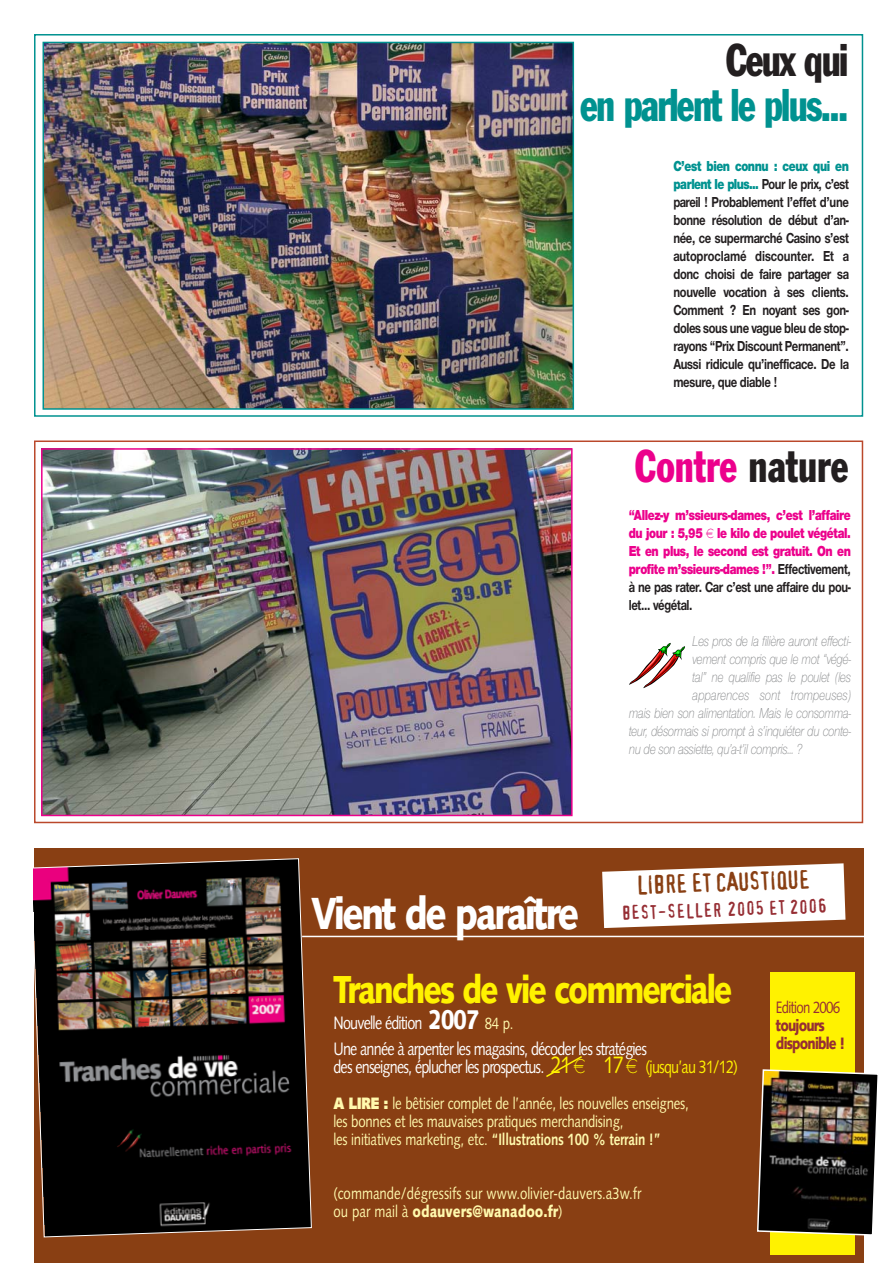
<style>
.page{position:relative;width:893px;height:1263px;background:#fff}
.page>*{position:absolute;margin:0;border:0;box-sizing:border-box;transform-origin:0 0}
.t1{font:condensed 45px/45px "Franklin Gothic";letter-spacing:-.045em;color:#009290;text-align:right;scale:.85 1}
.t2{font:900 45px "Syntax";letter-spacing:-.065em;color:#fff;scale:.8 1}
.t3{font:condensed 45px "Franklin Gothic";color:#ec008c;scale:.85 1}
.t4{font:900 39px "Syntax";letter-spacing:-.065em;color:#fff200;scale:.8 1}
.t5{font:24.9px "Confidential";color:#893f13}
.t6{font:18.6px "Confidential";color:#962e34}
.t7{font:18px/26.5px "Syntax";letter-spacing:-.055em;color:#fff;scale:.8 1}
.t8{font:16.5px/18px "Syntax";letter-spacing:-.015em;color:#fff9ad;scale:.8 1}
.t9{font:900 16.5px/18px "Syntax";letter-spacing:-.065em;color:#962e34;scale:.8 1}
.t10{font:700 15px/18px "Nimbus Sans Novus T";letter-spacing:-.03em;color:#231f20;text-align:justify;scale:.8 1}
.t11{font:italic 300 15px "Nimbus Sans Novus T";letter-spacing:-.03em;color:#808284;scale:.8 1}
.t12{font:900 15px/18px "Nimbus Sans Novus T";letter-spacing:-.03em;color:#ec008c;text-align:justify;scale:.8 1}
.t13{font:italic 300 15px "Nimbus Sans Novus T";letter-spacing:-.005em;color:#808284;scale:.8 1}
.s1{color:#231f20}
.s2{font-weight:900;color:#009290}
.s3{font-family:"Euro font";font-weight:400;font-size:12px}
.s4{font-weight:700;color:#231f20}
.s5{font-weight:900;font-size:27px}
.s6{font-size:16.5px;color:#fff9ad}
.s7{font-size:24px;color:#fff200}
.s8{font-family:"Euro font";color:#fff200}
.s9{color:#fff200}
.s10{font-weight:900}
.s11{font-weight:700}
.s12{font-weight:400}
</style>
<div class="page">
<div style="left:34px;top:848px;width:829px;height:415px;background:#893f13"></div>
<svg style="left:602px;top:863px;width:243px;height:65px;background:#eee3dd"></svg>
<hr style="left:302px;top:936px;width:570px;height:1px;background:#fff">
<div style="left:34px;top:34px;width:829px;height:383px;border:2px solid #009290"></div>
<img style="left:46px;top:45px;width:525px;height:362px">
<div style="left:43px;top:42px;width:531px;height:368px;border:2px solid #009290"></div>
<div style="left:34px;top:440px;width:829px;height:383px;border:2px solid #ba482b"></div>
<img style="left:44px;top:451px;width:526px;height:362px">
<div style="left:41px;top:448px;width:532px;height:368px;border:2px solid #ec008c"></div>
<svg style="left:629px;top:643px;width:56px;height:45px"></svg>
<img style="left:33px;top:858px;width:279px;height:379px">
<div style="left:770px;top:972px;width:85px;height:282px;background:#fff200"></div>
<img style="left:757px;top:1068px;width:121px;height:168px">
<svg style="left:546px;top:1056px;width:36px;height:21px"></svg>
<p class="t1" style="left:580px;top:41px;width:317px"><span class="s1">Ceux qui<br></span>en parlent le plus...</p>
<p class="t10" style="left:673px;top:158px;width:221px"><span class="s2">C’est bien connu : ceux qui en parlent le plus...</span> Pour le prix, c’est pareil ! Probablement l’effet d’une bonne résolution de début d’an&shy;née, ce supermarché Casino s’est autoproclamé discounter. Et a donc choisi de faire partager sa nouvelle vocation à ses clients.<br>Comment ? En noyant ses gon&shy;doles sous une vague bleu de stop&shy;rayons “Prix Discount Permanent”.<br>Aussi ridicule qu’inefficace. De la mesure, que diable !</p>
<p class="t3" style="left:635px;top:450px;width:252px">Contre <span class="s1">nature</span></p>
<p class="t12" style="left:629px;top:506px;width:279px">“Allez-y m’ssieurs-dames, c’est l’affaire du jour : 5,95 <span class="s3">E</span> le kilo de poulet végétal.<br>Et en plus, le second est gratuit. On en profite m’ssieurs-dames !”. <span class="s4">Effectivement, à ne pas rater. Car c’est une affaire du pou&shy;let... végétal.</span></p>
<p class="t11" style="left:692px;top:635px;width:200px">Les pros de la filière auront effecti-</p>
<p class="t11" style="left:692px;top:653px;width:200px">vement compris que le mot “végé-</p>
<p class="t11" style="left:692px;top:671px;width:200px">tal” ne qualifie pas le poulet (les</p>
<p class="t13" style="left:692px;top:689px;width:200px">apparences sont trompeuses)</p>
<p class="t11" style="left:629px;top:707px;width:279px">mais bien son alimentation. Mais le consomma-</p>
<p class="t11" style="left:629px;top:725px;width:279px">teur, désormais si prompt à s’inquiéter du conte-</p>
<p class="t11" style="left:629px;top:743px;width:218px">nu de son assiette, qu’a-t’il compris... ?</p>
<p class="t5" style="left:636px;top:871px;width:176px;rotate:-2deg">LIBRE ET CAUSTIQUE</p>
<p class="t6" style="left:621px;top:902px;width:207px;rotate:-2deg">BEST-SELLER 2005 ET 2006</p>
<p class="t2" style="left:311px;top:895px;width:337px">Vient de paraître</p>
<p class="t4" style="left:333px;top:974px;width:500px">Tranches de vie commerciale</p>
<p class="t7" style="left:333px;top:1011px;width:393px">Nouvelle édition <span class="s5">2007</span> <span class="s6">84 p.<br></span>Une année à arpenter les magasins, décoder les stratégies</p>
<p class="t7" style="left:333px;top:1055px;width:507px">des enseignes, éplucher les prospectus. <span class="s7">21</span> <span class="s8">E</span> <span class="s7">17</span> <span class="s8">E</span> <span class="s9">(jusqu’au 31/12)</span></p>
<p class="t8" style="left:333px;top:1096px;width:446px"><span class="s10">A LIRE :</span> le bêtisier complet de l’année, les nouvelles enseignes, les bonnes et les mauvaises pratiques merchandising,<br>les initiatives marketing, etc. <span class="s11">“Illustrations 100 % terrain !”</span></p>
<p class="t8" style="left:333px;top:1186px;width:387px">(commande/dégressifs sur www.olivier-dauvers.a3w.fr ou par mail à <span class="s10">odauvers@wanadoo.fr</span>)</p>
<p class="t9" style="left:776px;top:1000px;width:88px"><span class="s12">Edition 2006 </span>toujours disponible !</p>
</div>
